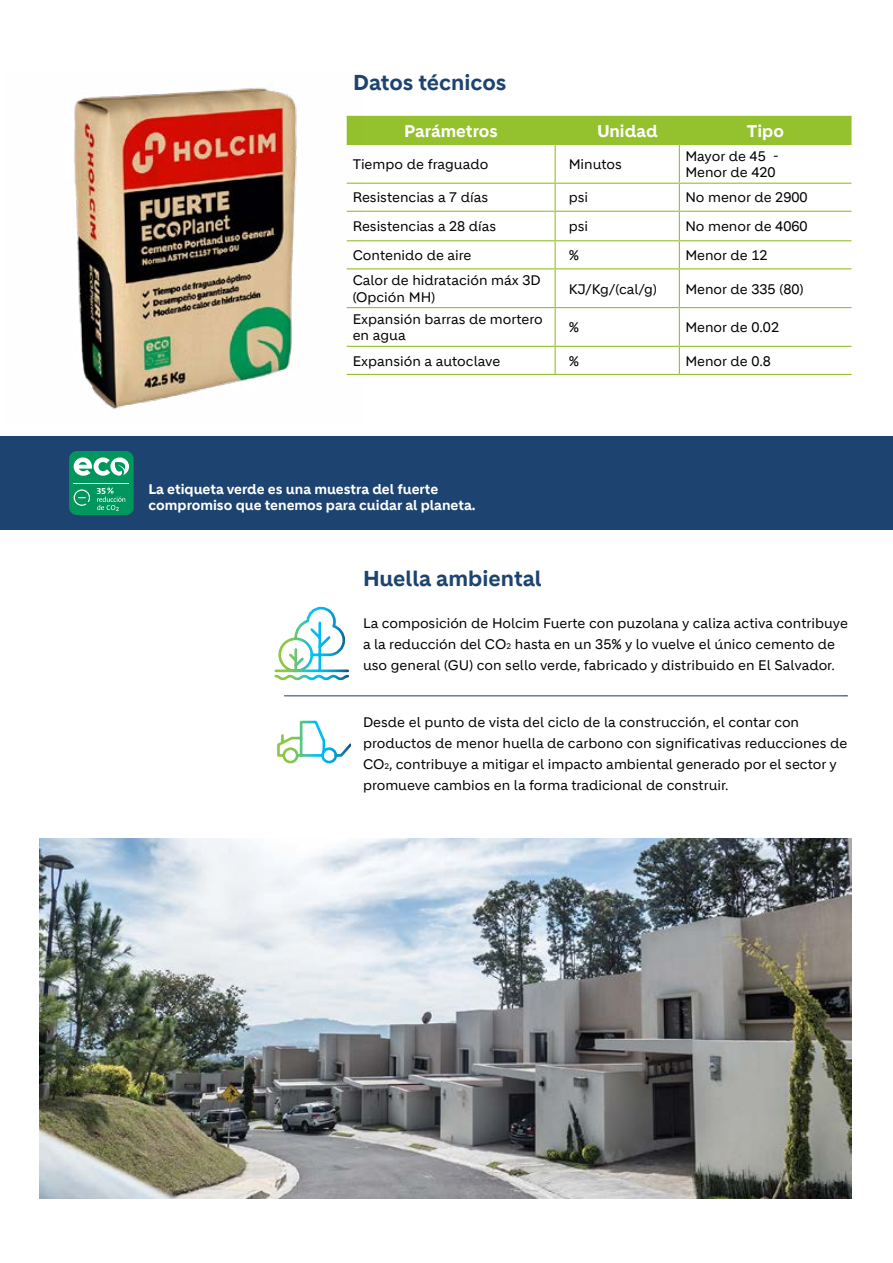
<style>
.page{position:relative;width:893px;height:1263px;background:#fff}
.page>*{position:absolute;margin:0;border:0;box-sizing:border-box;transform-origin:0 0}
.t1{font:700 21px "Holcim";color:#1d4370}
.t2{font:700 16.5px "Holcim";color:#fff}
.t3{font:13.5px/21px "Holcim";color:#000}
.t4{font:700 13.5px/16.2px "Holcim";color:#fff}
.t5{font:700 9.15px "The Sans B7";color:#fff}
.s1{font-size:7.8px}
</style>
<div class="page">
<div style="left:363px;top:117px;width:488px;height:27px;background:#94c12e"></div>
<hr style="left:347px;top:116px;width:208px;height:1px;background:#94c12e">
<hr style="left:555px;top:116px;width:124px;height:1px;background:#94c12e">
<hr style="left:679px;top:116px;width:172px;height:1px;background:#94c12e">
<hr style="left:347px;top:144px;width:208px;height:1px;background:#94c12e">
<hr style="left:555px;top:144px;width:124px;height:1px;background:#94c12e">
<hr style="left:679px;top:144px;width:172px;height:1px;background:#94c12e">
<hr style="left:347px;top:183px;width:208px;height:1px;background:#94c12e">
<hr style="left:555px;top:183px;width:124px;height:1px;background:#94c12e">
<hr style="left:679px;top:183px;width:172px;height:1px;background:#94c12e">
<hr style="left:347px;top:211px;width:208px;height:1px;background:#94c12e">
<hr style="left:555px;top:211px;width:124px;height:1px;background:#94c12e">
<hr style="left:679px;top:211px;width:172px;height:1px;background:#94c12e">
<hr style="left:347px;top:240px;width:208px;height:1px;background:#94c12e">
<hr style="left:555px;top:240px;width:124px;height:1px;background:#94c12e">
<hr style="left:679px;top:240px;width:172px;height:1px;background:#94c12e">
<hr style="left:347px;top:268px;width:208px;height:1px;background:#94c12e">
<hr style="left:555px;top:268px;width:124px;height:1px;background:#94c12e">
<hr style="left:679px;top:268px;width:172px;height:1px;background:#94c12e">
<hr style="left:347px;top:307px;width:208px;height:1px;background:#94c12e">
<hr style="left:555px;top:307px;width:124px;height:1px;background:#94c12e">
<hr style="left:679px;top:307px;width:172px;height:1px;background:#94c12e">
<hr style="left:347px;top:346px;width:208px;height:1px;background:#94c12e">
<hr style="left:555px;top:346px;width:124px;height:1px;background:#94c12e">
<hr style="left:679px;top:346px;width:172px;height:1px;background:#94c12e">
<hr style="left:347px;top:374px;width:208px;height:1px;background:#94c12e">
<hr style="left:555px;top:374px;width:124px;height:1px;background:#94c12e">
<hr style="left:679px;top:374px;width:172px;height:1px;background:#94c12e">
<hr style="left:555px;top:145px;width:1px;height:38px;background:#94c12e">
<hr style="left:679px;top:145px;width:1px;height:38px;background:#94c12e">
<svg style="left:555px;top:184px;width:1px;height:84px"></svg>
<svg style="left:679px;top:184px;width:1px;height:84px"></svg>
<hr style="left:555px;top:269px;width:1px;height:38px;background:#94c12e">
<hr style="left:679px;top:269px;width:1px;height:38px;background:#94c12e">
<hr style="left:555px;top:308px;width:1px;height:38px;background:#94c12e">
<hr style="left:679px;top:308px;width:1px;height:38px;background:#94c12e">
<svg style="left:555px;top:347px;width:1px;height:27px"></svg>
<svg style="left:679px;top:347px;width:1px;height:27px"></svg>
<img style="left:40px;top:838px;width:811px;height:360px">
<div style="left:0;top:436px;width:893px;height:94px;background:#1d4370"></div>
<div style="left:69px;top:451px;width:65px;height:64px;background:#00965c;border-radius:8px"></div>
<svg style="left:74px;top:457px;width:55px;height:19px"></svg>
<hr style="left:74px;top:483px;width:55px;height:1px;background:#fff">
<svg style="left:74px;top:489px;width:16px;height:17px"></svg>
<svg style="left:97px;top:487px;width:28px;height:24px"></svg>
<svg style="left:274px;top:606px;width:75px;height:75px"></svg>
<svg style="left:277px;top:720px;width:73px;height:44px"></svg>
<div style="left:282px;top:688px;width:577px;height:10px;background:#000;opacity:.75"></div>
<img style="left:74px;top:88px;width:289px;height:321px">
<h1 class="t1" style="left:353px;top:70px;width:155px">Datos técnicos</h1>
<p class="t2" style="left:404px;top:121px;width:95px">Parámetros</p>
<p class="t2" style="left:597px;top:121px;width:62px">Unidad</p>
<p class="t2" style="left:747px;top:121px;width:39px">Tipo</p>
<p class="t3" style="left:353px;top:154px;width:137px">Tiempo de fraguado</p>
<p class="t3" style="left:569px;top:154px;width:55px">Minutos</p>
<p class="t3" style="left:685px;top:148px;width:95px;line-height:16.2px">Mayor de 45 -<br>Menor de 420</p>
<p class="t3" style="left:353px;top:187px;width:137px">Resistencias a 7 días</p>
<p class="t3" style="left:569px;top:187px;width:21px">psi</p>
<p class="t3" style="left:685px;top:187px;width:124px">No menor de 2900</p>
<p class="t3" style="left:353px;top:216px;width:145px">Resistencias a 28 días</p>
<p class="t3" style="left:569px;top:216px;width:21px">psi</p>
<p class="t3" style="left:685px;top:216px;width:124px">No menor de 4060</p>
<p class="t3" style="left:353px;top:245px;width:120px">Contenido de aire</p>
<p class="t3" style="left:569px;top:245px;width:12px">%</p>
<p class="t3" style="left:685px;top:245px;width:84px">Menor de 12</p>
<p class="t3" style="left:353px;top:273px;width:190px;line-height:16.2px">Calor de hidratación máx 3D (Opción MH)</p>
<p class="t3" style="left:569px;top:278px;width:90px">KJ/Kg/(cal/g)</p>
<p class="t3" style="left:685px;top:278px;width:120px">Menor de 335 (80)</p>
<p class="t3" style="left:353px;top:311px;width:192px;line-height:16.2px">Expansión barras de mortero en agua</p>
<p class="t3" style="left:569px;top:317px;width:12px">%</p>
<p class="t3" style="left:685px;top:317px;width:95px">Menor de 0.02</p>
<p class="t3" style="left:353px;top:350px;width:149px">Expansión a autoclave</p>
<p class="t3" style="left:569px;top:350px;width:12px">%</p>
<p class="t3" style="left:685px;top:350px;width:87px">Menor de 0.8</p>
<p class="t5" style="left:96px;top:485px;width:11px">35</p>
<p class="t4" style="left:148px;top:481px;width:329px">La etiqueta verde es una muestra del fuerte compromiso que tenemos para cuidar al planeta.</p>
<h1 class="t1" style="left:363px;top:566px;width:180px">Huella ambiental</h1>
<p class="t3" style="left:363px;top:612px;width:487px">La composición de Holcim Fuerte con puzolana y caliza activa contribuye a la reducción del CO<span class="s1">2</span> hasta en un 35% y lo vuelve el único cemento de uso general (GU) con sello verde, fabricado y distribuido en El Salvador.</p>
<p class="t3" style="left:363px;top:711px;width:486px">Desde el punto de vista del ciclo de la construcción, el contar con productos de menor huella de carbono con significativas reducciones de CO<span class="s1">2</span>, contribuye a mitigar el impacto ambiental generado por el sector y promueve cambios en la forma tradicional de construir.</p>
</div>
